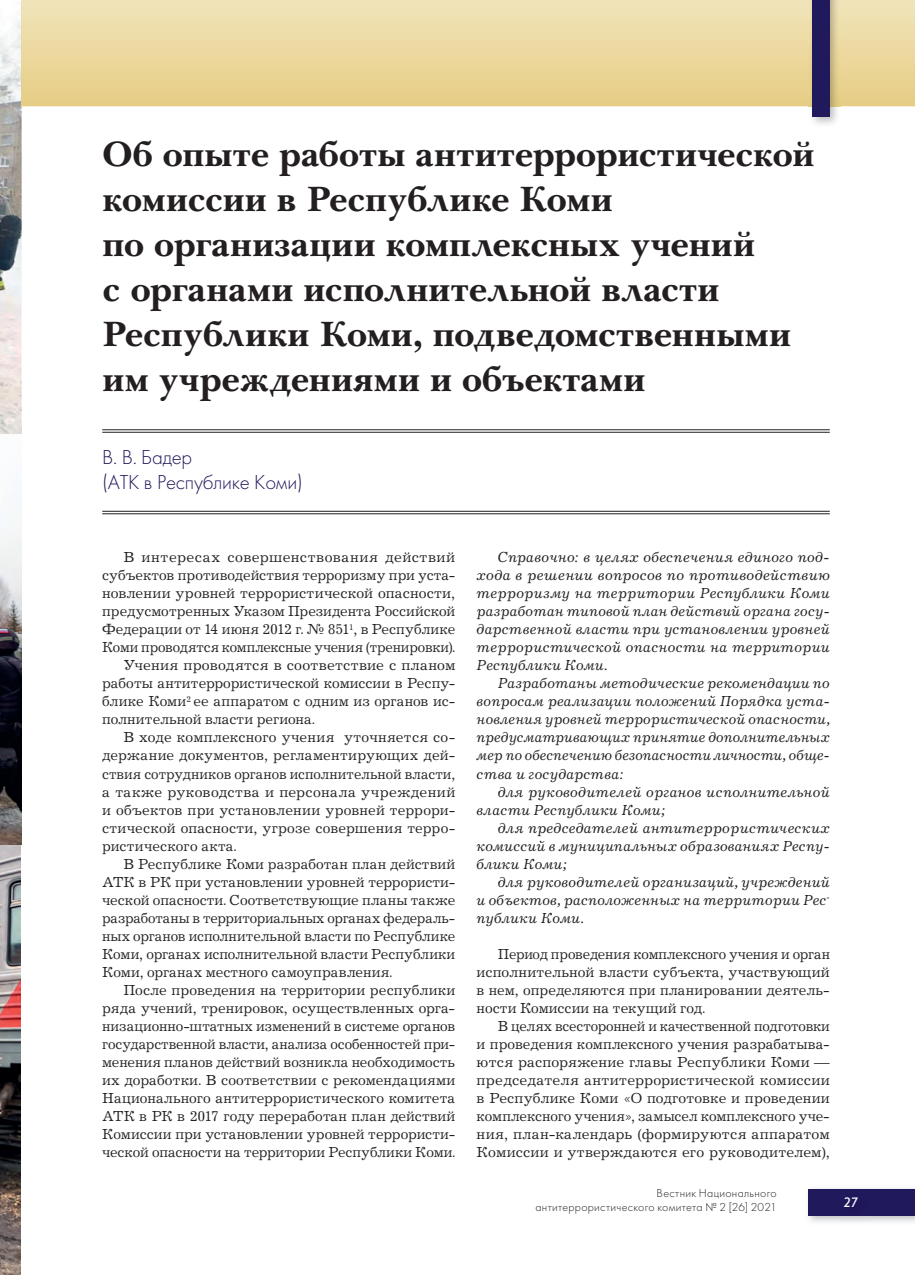
<style>
.page{position:relative;width:915px;height:1276px;background:#fff}
.page>*{position:absolute;margin:0;border:0;box-sizing:border-box;transform-origin:0 0}
.t1{font:700 36px/45px "Baskerville C";color:#231f20}
.t2{font:21px/25.2px "Futura Light C";letter-spacing:-.01em;color:#20195c}
.t3{font:15px/18px "Journal C";letter-spacing:.005em;color:#231f20;text-align:justify}
.t4{font:italic 15px/18px "Journal C";letter-spacing:.01em;color:#231f20;text-align:justify}
.t5{font:15px "Journal C";letter-spacing:.03em;color:#231f20}
.t6{font:14.25px "Journal Sans C";color:#fff}
.t7{font:12px/14.4px "Futura Light C";letter-spacing:.025em;color:#231f20;text-align:right}
</style>
<div class="page">
<img style="left:808px;top:1188px;width:106px;height:34px">
<div style="left:808px;top:1189px;width:106px;height:26px;background:#20195c"></div>
<img style="left:0;top:20px;width:22px;height:1254px">
<img style="left:0;top:424px;width:21px;height:9px">
<hr style="left:102px;top:511px;width:727px;height:1px;background:#231f20">
<hr style="left:102px;top:513px;width:727px;height:1px;background:#231f20">
<hr style="left:102px;top:429px;width:727px;height:1px;background:#231f20">
<hr style="left:102px;top:432px;width:727px;height:1px;background:#231f20">
<img style="left:839px;top:1215px;width:31px;height:6px">
<svg style="left:21px;top:0;width:893px;height:106px;background:#ebd89f"></svg>
<img style="left:21px;top:2px;width:1px;height:104px">
<img style="left:808px;top:0;width:31px;height:124px">
<div style="left:812px;top:0;width:17px;height:117px;background:#20195c"></div>
<h1 class="t1" style="left:103px;top:137px;width:713px">Об опыте работы антитеррористической комиссии в Республике Коми<br>по организации комплексных учений<br>с органами исполнительной власти Республики Коми, подведомственными им учреждениями и объектами</h1>
<h2 class="t2" style="left:102px;top:445px;width:202px">В. В. Бадер<br>(АТК в Республике Коми)</h2>
<p class="t5" style="left:123px;top:552px;width:333px">В интересах совершенствования действий</p>
<p class="t3" style="left:102px;top:568px;width:354px">субъектов противодействия терроризму при уста-</p>
<p class="t3" style="left:102px;top:586px;width:354px">новлении уровней террористической опасности,</p>
<p class="t3" style="left:102px;top:604px;width:354px">предусмотренных Указом Президента Российской</p>
<p class="t3" style="left:102px;top:622px;width:354px">Федерации от 14 июня 2012 г. № 851<sup>1</sup>, в Республике</p>
<p class="t3" style="left:102px;top:640px;width:354px">Коми проводятся комплексные учения (тренировки).</p>
<p class="t3" style="left:123px;top:658px;width:333px">Учения проводятся в соответствие с планом</p>
<p class="t3" style="left:102px;top:676px;width:354px">работы антитеррористической комиссии в Респу-</p>
<p class="t3" style="left:102px;top:694px;width:354px">блике Коми<sup>2</sup> ее аппаратом с одним из органов ис-</p>
<p class="t3" style="left:102px;top:712px;width:214px">полнительной власти региона.</p>
<p class="t3" style="left:123px;top:730px;width:333px">В ходе комплексного учения уточняется со-</p>
<p class="t3" style="left:102px;top:748px;width:354px">держание документов, регламентирующих дей-</p>
<p class="t3" style="left:102px;top:766px;width:354px">ствия сотрудников органов исполнительной власти,</p>
<p class="t3" style="left:102px;top:784px;width:354px">а также руководства и персонала учреждений</p>
<p class="t3" style="left:102px;top:802px;width:354px">и объектов при установлении уровней террори-</p>
<p class="t3" style="left:102px;top:820px;width:354px">стической опасности, угрозе совершения терро-</p>
<p class="t3" style="left:102px;top:838px;width:136px">ристического акта.</p>
<p class="t3" style="left:123px;top:856px;width:333px">В Республике Коми разработан план действий</p>
<p class="t3" style="left:102px;top:874px;width:354px">АТК в РК при установлении уровней террористи-</p>
<p class="t3" style="left:102px;top:892px;width:354px">ческой опасности. Соответствующие планы также</p>
<p class="t3" style="left:102px;top:910px;width:354px">разработаны в территориальных органах федераль-</p>
<p class="t3" style="left:102px;top:928px;width:354px">ных органов исполнительной власти по Республике</p>
<p class="t3" style="left:102px;top:946px;width:354px">Коми, органах исполнительной власти Республики</p>
<p class="t3" style="left:102px;top:964px;width:291px">Коми, органах местного самоуправления.</p>
<p class="t3" style="left:123px;top:982px;width:333px">После проведения на территории республики</p>
<p class="t3" style="left:102px;top:1000px;width:354px">ряда учений, тренировок, осуществленных орга-</p>
<p class="t3" style="left:102px;top:1018px;width:354px">низационно-штатных изменений в системе органов</p>
<p class="t3" style="left:102px;top:1036px;width:354px">государственной власти, анализа особенностей при-</p>
<p class="t3" style="left:102px;top:1054px;width:354px">менения планов действий возникла необходимость</p>
<p class="t3" style="left:102px;top:1072px;width:354px">их доработки. В соответствии с рекомендациями</p>
<p class="t3" style="left:102px;top:1090px;width:354px">Национального антитеррористического комитета</p>
<p class="t3" style="left:102px;top:1108px;width:354px">АТК в РК в 2017 году переработан план действий</p>
<p class="t3" style="left:102px;top:1126px;width:354px">Комиссии при установлении уровней террористи-</p>
<p class="t3" style="left:102px;top:1144px;width:354px">ческой опасности на территории Республики Коми.</p>
<p class="t4" style="left:476px;top:550px;width:354px;text-indent:21px">Справочно: в целях обеспечения единого под&shy;хода в решении вопросов по противодействию терроризму на территории Республики Коми разработан типовой план действий органа госу&shy;дарственной власти при установлении уровней террористической опасности на территории Республики Коми.</p>
<p class="t4" style="left:476px;top:676px;width:354px;text-indent:21px">Разработаны методические рекомендации по вопросам реализации положений Порядка уста&shy;новления уровней террористической опасности, предусматривающих принятие дополнительных мер по обеспечению безопасности личности, обще&shy;ства и государства:</p>
<p class="t4" style="left:476px;top:784px;width:354px;text-indent:21px">для руководителей органов исполнительной власти Республики Коми;</p>
<p class="t4" style="left:476px;top:820px;width:354px;text-indent:21px">для председателей антитеррористических комиссий в муниципальных образованиях Респу&shy;блики Коми;</p>
<p class="t4" style="left:476px;top:874px;width:354px;text-indent:21px">для руководителей организаций, учреждений и объектов, расположенных на территории Рес&shy;публики Коми.</p>
<p class="t3" style="left:476px;top:946px;width:355px;text-indent:21px">Период проведения комплексного учения и орган исполнительной власти субъекта, участвующий в нем, определяются при планировании деятель&shy;ности Комиссии на текущий год.</p>
<p class="t3" style="left:476px;top:1018px;width:354px;text-indent:21px">В целях всесторонней и качественной подготовки и проведения комплексного учения разрабатыва&shy;ются распоряжение главы Республики Коми — председателя антитеррористической комиссии в Республике Коми «О подготовке и проведении комплексного учения», замысел комплексного уче&shy;ния, план-календарь (формируются аппаратом Комиссии и утверждаются его руководителем),</p>
<p class="t7" style="left:535px;top:1186px;width:243px">Вестник Национального антитеррористического комитета № 2 [26] 2021</p>
<p class="t6" style="left:843px;top:1195px;width:17px">27</p>
</div>
